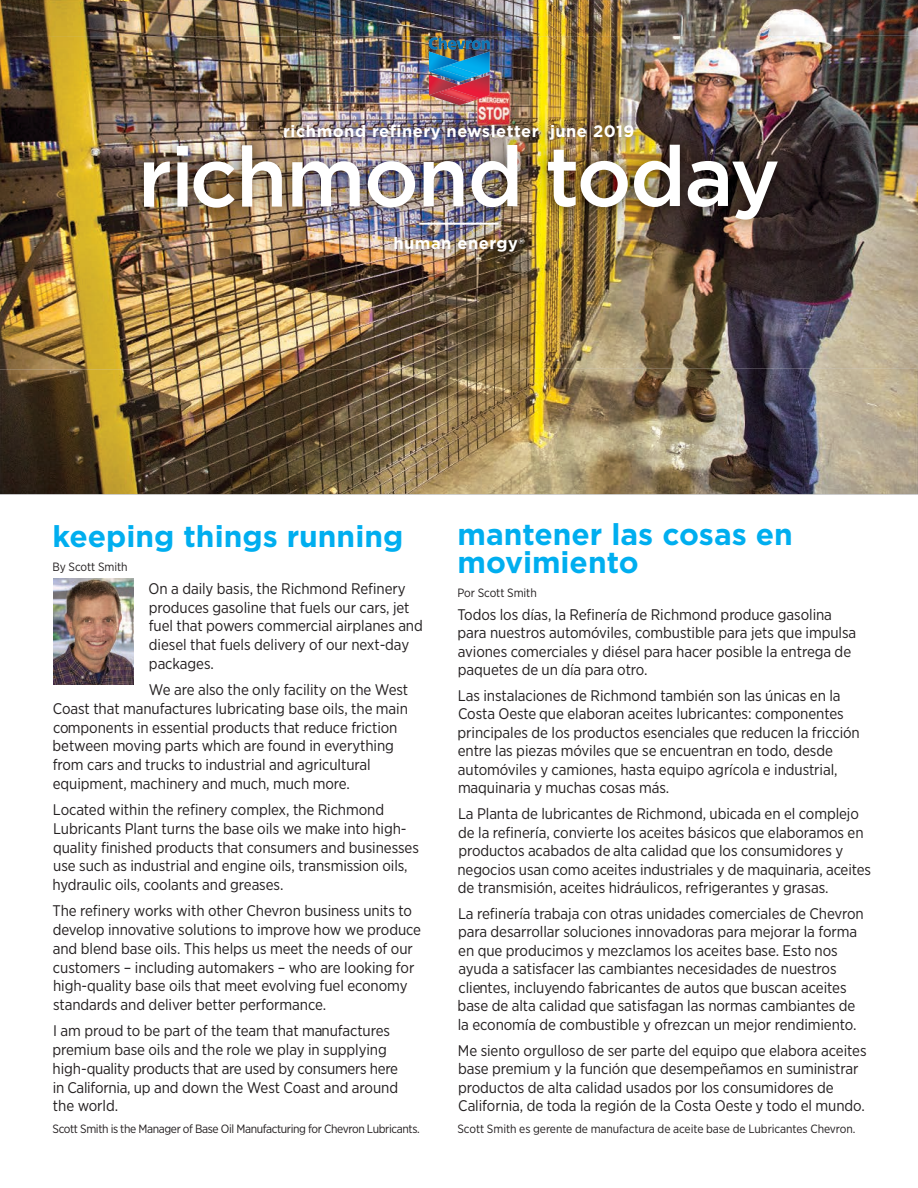
<style>
.page{position:relative;width:918px;height:1188px;background:#fff}
.page>*{position:absolute;margin:0;border:0;box-sizing:border-box;transform-origin:0 0}
.t1{font:500 84px "Gotham";letter-spacing:-.025em;color:#fff}
.t2{font:700 30px/28.5px "Gotham";color:#00aeef}
.t3{font:700 16.5px/26.4px "Gotham";letter-spacing:.03em;color:#fff;text-align:center}
.t4{font:15.3px/18.8px "Gotham Narrow";letter-spacing:-.005em;color:#231f20}
.t5{font:12px "Gotham Narrow";letter-spacing:-.02em;color:#231f20}
</style>
<div class="page">
<img style="left:0;top:370px;width:918px;height:124px">
<img style="left:0;top:0;width:918px;height:370px">
<svg style="left:429px;top:37px;width:61px;height:13px"></svg>
<img style="left:429px;top:51px;width:61px;height:24px">
<img style="left:440px;top:65px;width:38px;height:10px">
<img style="left:429px;top:75px;width:61px;height:30px">
<img style="left:440px;top:89px;width:39px;height:13px">
<img style="left:54px;top:579px;width:80px;height:105px">
<p class="t3" style="left:283px;top:118px;width:353px">richmond refinery newsletter june 2019</p>
<h1 class="t1" style="left:138px;top:128px;width:644px">richmond today</h1>
<p class="t3" style="left:393px;top:203px;width:133px">_________ human energy<sup>®</sup></p>
<h2 class="t2" style="left:52px;top:523px;width:352px">keeping things running</h2>
<p class="t5" style="left:52px;top:562px;width:77px">By Scott Smith</p>
<p class="t4" style="left:149px;top:580px;width:276px">On a daily basis, the Richmond Refinery produces gasoline that fuels our cars, jet fuel that powers commercial airplanes and diesel that fuels delivery of our next-day packages.</p>
<p class="t4" style="left:53px;top:682px;width:357px;text-indent:96px">We are also the only facility on the West Coast that manufactures lubricating base oils, the main components in essential products that reduce friction between moving parts which are found in everything from cars and trucks to industrial and agricultural equipment, machinery and much, much more.</p>
<p class="t4" style="left:53px;top:802px;width:368px">Located within the refinery complex, the Richmond Lubricants Plant turns the base oils we make into high&shy;quality finished products that consumers and businesses use such as industrial and engine oils, transmission oils, hydraulic oils, coolants and greases.</p>
<p class="t4" style="left:53px;top:903px;width:370px">The refinery works with other Chevron business units to develop innovative solutions to improve how we produce and blend base oils. This helps us meet the needs of our customers – including automakers – who are looking for high-quality base oils that meet evolving fuel economy standards and deliver better performance.</p>
<p class="t4" style="left:53px;top:1023px;width:347px">I am proud to be part of the team that manufactures premium base oils and the role we play in supplying high-quality products that are used by consumers here in California, up and down the West Coast and around the world.</p>
<p class="t5" style="left:52px;top:1125px;width:369px">Scott Smith is the Manager of Base Oil Manufacturing for Chevron Lubricants.</p>
<h2 class="t2" style="left:458px;top:520px;width:337px">mantener las cosas en movimiento</h2>
<p class="t5" style="left:458px;top:588px;width:81px">Por Scott Smith</p>
<p class="t4" style="left:458px;top:606px;width:400px">Todos los días, la Refinería de Richmond produce gasolina para nuestros automóviles, combustible para jets que impulsa aviones comerciales y diésel para hacer posible la entrega de paquetes de un día para otro.</p>
<p class="t4" style="left:458px;top:688px;width:404px">Las instalaciones de Richmond también son las únicas en la Costa Oeste que elaboran aceites lubricantes: componentes principales de los productos esenciales que reducen la fricción entre las piezas móviles que se encuentran en todo, desde automóviles y camiones, hasta equipo agrícola e industrial, maquinaria y muchas cosas más.</p>
<p class="t4" style="left:458px;top:806px;width:415px">La Planta de lubricantes de Richmond, ubicada en el complejo de la refinería, convierte los aceites básicos que elaboramos en productos acabados de alta calidad que los consumidores y negocios usan como aceites industriales y de maquinaria, aceites de transmisión, aceites hidráulicos, refrigerantes y grasas.</p>
<p class="t4" style="left:458px;top:906px;width:408px">La refinería trabaja con otras unidades comerciales de Chevron para desarrollar soluciones innovadoras para mejorar la forma en que producimos y mezclamos los aceites base. Esto nos ayuda a satisfacer las cambiantes necesidades de nuestros clientes, incluyendo fabricantes de autos que buscan aceites base de alta calidad que satisfagan las normas cambiantes de la economía de combustible y ofrezcan un mejor rendimiento.</p>
<p class="t4" style="left:458px;top:1042px;width:410px">Me siento orgulloso de ser parte del equipo que elabora aceites base premium y la función que desempeñamos en suministrar productos de alta calidad usados por los consumidores de California, de toda la región de la Costa Oeste y todo el mundo.</p>
<p class="t5" style="left:458px;top:1124px;width:399px">Scott Smith es gerente de manufactura de aceite base de Lubricantes Chevron.</p>
</div>
